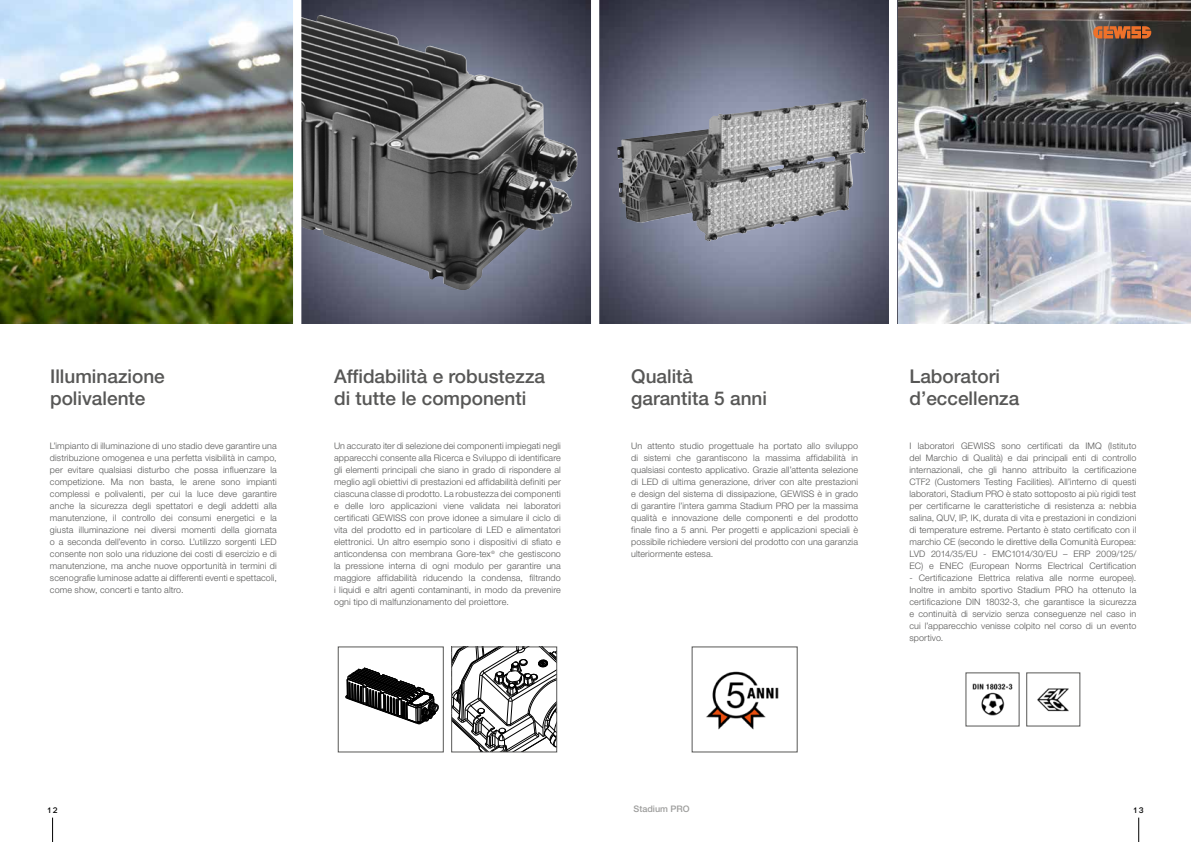
<style>
.page{position:relative;width:1191px;height:842px;background:#fff}
.page>*{position:absolute;margin:0;border:0;box-sizing:border-box;transform-origin:0 0}
.t1{font:500 19px/22px "Helvetica Neue LT Std";color:#575756}
.t2{font:300 9px/12px "Helvetica Neue LT Std";letter-spacing:.01em;color:#575756;text-align:justify}
.t3{font:500 9px "Helvetica Neue LT Std";color:#9d9d9c}
.t4{font:500 8px "Novecentowide";color:#000}
.s1{font-family:"Klavika"}
</style>
<div class="page">
<img style="left:301px;top:0;width:290px;height:323px">
<img style="left:301px;top:15px;width:277px;height:275px">
<img style="left:897px;top:0;width:294px;height:323px">
<img style="left:599px;top:0;width:290px;height:323px">
<img style="left:0;top:0;width:293px;height:323px">
<img style="left:706px;top:671px;width:73px;height:59px">
<img style="left:617px;top:99px;width:244px;height:142px">
<img style="left:972px;top:683px;width:41px;height:33px">
<img style="left:1037px;top:688px;width:32px;height:24px">
<svg style="left:346px;top:668px;width:92px;height:56px"></svg>
<svg style="left:451px;top:646px;width:106px;height:107px"></svg>
<div style="left:451px;top:647px;width:106px;height:105px;border:1px solid #575756"></div>
<svg style="left:1138px;top:818px;width:1px;height:24px"></svg>
<svg style="left:52px;top:818px;width:1px;height:24px"></svg>
<svg style="left:1093px;top:26px;width:58px;height:13px"></svg>
<h1 class="t1" style="left:334px;top:365px;width:212px">Affidabilità e robustezza di tutte le componenti</h1>
<p class="t2" style="left:334px;top:439px;width:228px">Un accurato iter di selezione dei componenti impiegati negli apparecchi consente alla Ricerca e Sviluppo di identificare gli elementi principali che siano in grado di rispondere al meglio agli obiettivi di prestazioni ed affidabilità definiti per ciascuna classe di prodotto. La robustezza dei componenti e delle loro applicazioni viene validata nei laboratori certificati GEWISS con prove idonee a simulare il ciclo di vita del prodotto ed in particolare di LED e alimentatori elettronici. Un altro esempio sono i dispositivi di sfiato e anticondensa con membrana Gore-tex<span class="s1">®</span> che gestiscono la pressione interna di ogni modulo per garantire una maggiore affidabilità riducendo la condensa, filtrando i liquidi e altri agenti contaminanti, in modo da prevenire ogni tipo di malfunzionamento del proiettore.</p>
<h1 class="t1" style="left:631px;top:365px;width:137px">Qualità garantita 5 anni</h1>
<h1 class="t1" style="left:50px;top:365px;width:116px">Illuminazione polivalente</h1>
<p class="t2" style="left:50px;top:439px;width:228px">L’impianto di illuminazione di uno stadio deve garantire una distribuzione omogenea e una perfetta visibilità in campo, per evitare qualsiasi disturbo che possa influenzare la competizione. Ma non basta, le arene sono impianti complessi e polivalenti, per cui la luce deve garantire anche la sicurezza degli spettatori e degli addetti alla manutenzione, il controllo dei consumi energetici e la giusta illuminazione nei diversi momenti della giornata o a seconda dell’evento in corso. L’utilizzo sorgenti LED consente non solo una riduzione dei costi di esercizio e di manutenzione, ma anche nuove opportunità in termini di scenografie luminose adatte ai differenti eventi e spettacoli, come show, concerti e tanto altro.</p>
<p class="t2" style="left:631px;top:439px;width:228px">Un attento studio progettuale ha portato allo sviluppo di sistemi che garantiscono la massima affidabilità in qualsiasi contesto applicativo. Grazie all’attenta selezione di LED di ultima generazione, driver con alte prestazioni e design del sistema di dissipazione, GEWISS è in grado di garantire l’intera gamma Stadium PRO per la massima qualità e innovazione delle componenti e del prodotto finale fino a 5 anni. Per progetti e applicazioni speciali è possibile richiedere versioni del prodotto con una garanzia ulteriormente estesa.</p>
<h1 class="t1" style="left:909px;top:365px;width:111px">Laboratori d’eccellenza</h1>
<p class="t2" style="left:909px;top:439px;width:228px">I laboratori GEWISS sono certificati da IMQ (Istituto del Marchio di Qualità) e dai principali enti di controllo internazionali, che gli hanno attribuito la certificazione CTF2 (Customers Testing Facilities). All’interno di questi laboratori, Stadium PRO è stato sottoposto ai più rigidi test per certificarne le caratteristiche di resistenza a: nebbia salina, QUV, IP, IK, durata di vita e prestazioni in condizioni di temperature estreme. Pertanto è stato certificato con il marchio CE (secondo le direttive della Comunità Europea:<br>LVD 2014/35/EU - EMC1014/30/EU – ERP 2009/125/ EC) e ENEC (European Norms Electrical Certification</p>
<p class="t2" style="left:909px;top:571px;width:228px">- Certificazione Elettrica relativa alle norme europee).<br>Inoltre in ambito sportivo Stadium PRO ha ottenuto la certificazione DIN 18032-3, che garantisce la sicurezza e continuità di servizio senza conseguenze nel caso in cui l’apparecchio venisse colpito nel corso di un evento sportivo.</p>
<p class="t4" style="left:47px;top:805px;width:12px">12</p>
<p class="t3" style="left:633px;top:803px;width:58px">Stadium PRO</p>
<p class="t4" style="left:1133px;top:805px;width:12px">13</p>
</div>
